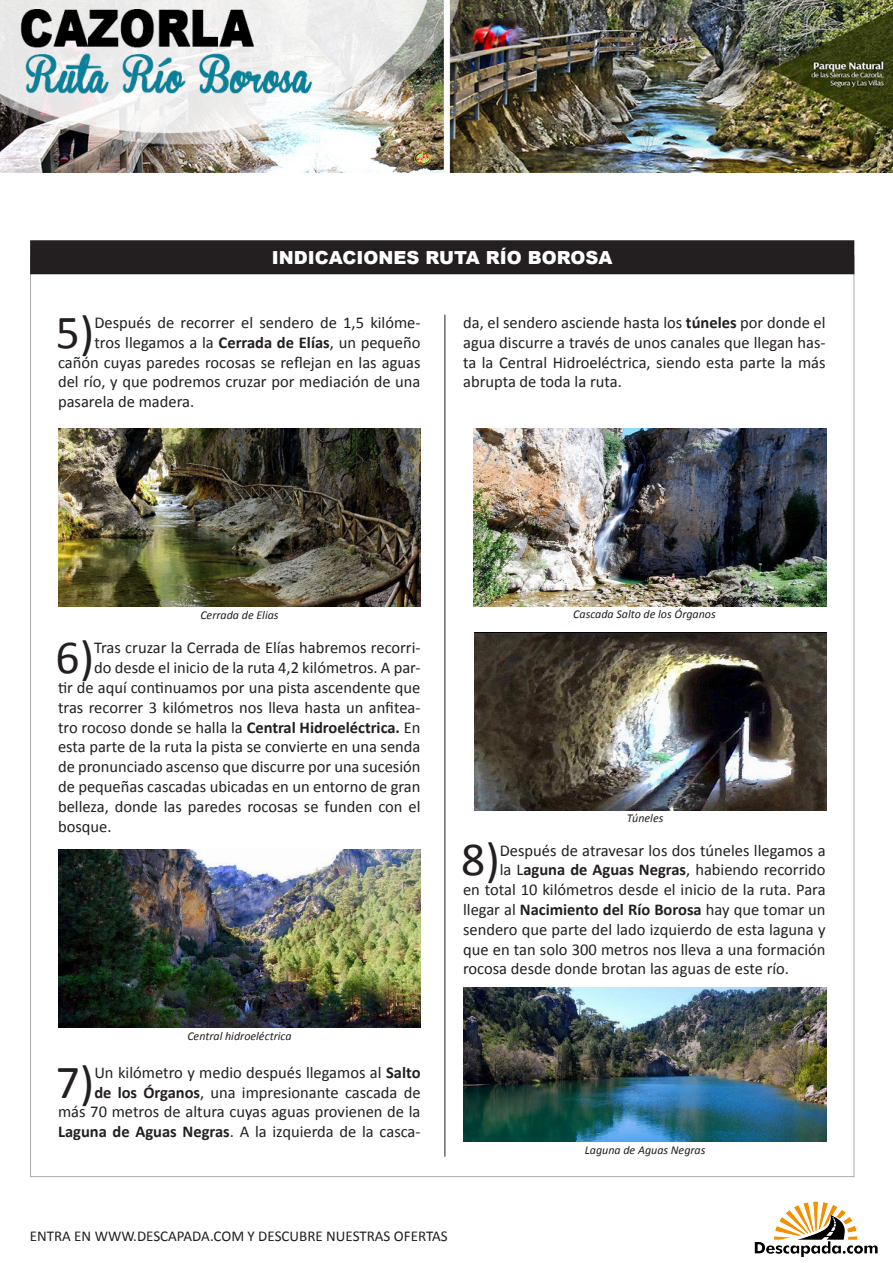
<style>
.page{position:relative;width:893px;height:1263px;background:#fff}
.page>*{position:absolute;margin:0;border:0;box-sizing:border-box;transform-origin:0 0}
.t1{font:47.7px "Calibri";color:#231f20}
.t2{font:900 18px "Arial";color:#fff}
.t3{font:16.5px/19.8px "Calibri";color:#231f20;text-align:right}
.t4{font:700 16.5px "Calibri";color:#231f20}
.t5{font:15px "Calibri";color:#231f20}
.t6{font:italic 12px "Calibri";color:#231f20}
.s1{font-weight:700}
.s2{font-weight:400}
</style>
<div class="page">
<img style="left:741px;top:1170px;width:137px;height:87px">
<img style="left:0;top:0;width:893px;height:174px">
<div style="left:31px;top:241px;width:823px;height:33px;background:#231f20"></div>
<div style="left:30px;top:240px;width:824px;height:34px;border:2px solid #231f20"></div>
<img style="left:58px;top:428px;width:363px;height:179px">
<img style="left:473px;top:428px;width:353px;height:179px">
<img style="left:474px;top:632px;width:353px;height:179px">
<img style="left:464px;top:988px;width:363px;height:153px">
<img style="left:58px;top:849px;width:363px;height:178px">
<hr style="left:445px;top:315px;width:1px;height:842px;background:#231f20">
<p class="t2" style="left:272px;top:244px;width:342px">INDICACIONES RUTA RÍO BOROSA</p>
<p class="t1" style="left:56px;top:302px;width:40px">5)</p>
<p class="t3" style="left:94px;top:313px;width:328px">Después de recorrer el sendero de 1,5 kilóme-</p>
<p class="t3" style="left:94px;top:332px;width:328px">tros llegamos a la <span class="s1">Cerrada de Elías</span>, un pequeño</p>
<p class="t3" style="left:58px;top:352px;width:364px">cañón cuyas paredes rocosas se reflejan en las aguas</p>
<p class="t3" style="left:58px;top:372px;width:364px">del río, y que podremos cruzar por mediación de una</p>
<p class="t3" style="left:58px;top:392px;width:138px">pasarela de madera.</p>
<p class="t3" style="left:463px;top:313px;width:364px;text-align:justify">da, el sendero asciende hasta los <span class="s1">túneles</span> por donde el agua discurre a través de unos canales que llegan has&shy;ta la Central Hidroeléctrica, siendo esta parte la más abrupta de toda la ruta.</p>
<p class="t6" style="left:200px;top:607px;width:80px">Cerrada de Elias</p>
<p class="t6" style="left:573px;top:606px;width:144px">Cascada Salto de los Órganos</p>
<p class="t1" style="left:56px;top:627px;width:40px">6)</p>
<p class="t3" style="left:94px;top:638px;width:328px">Tras cruzar la Cerrada de Elías habremos recorri-</p>
<p class="t3" style="left:94px;top:658px;width:328px">do desde el inicio de la ruta 4,2 kilómetros. A par-</p>
<p class="t3" style="left:58px;top:678px;width:364px">tir de aquí continuamos por una pista ascendente que</p>
<p class="t3" style="left:58px;top:697px;width:364px">tras recorrer 3 kilómetros nos lleva hasta un anfitea-</p>
<p class="t3" style="left:58px;top:717px;width:364px">tro rocoso donde se halla la <span class="s1">Central Hidroeléctrica.</span> En</p>
<p class="t3" style="left:58px;top:737px;width:364px">esta parte de la ruta la pista se convierte en una senda</p>
<p class="t3" style="left:58px;top:757px;width:364px">de pronunciado ascenso que discurre por una sucesión</p>
<p class="t3" style="left:58px;top:777px;width:364px">de pequeñas cascadas ubicadas en un entorno de gran</p>
<p class="t3" style="left:58px;top:796px;width:364px">belleza, donde las paredes rocosas se funden con el</p>
<p class="t3" style="left:58px;top:816px;width:55px">bosque.</p>
<p class="t6" style="left:187px;top:1027px;width:106px">Central hidroeléctrica</p>
<p class="t1" style="left:56px;top:1051px;width:40px">7)</p>
<p class="t3" style="left:58px;top:1062px;width:364px">Un kilómetro y medio después llegamos al <span class="s1">Salto<br>de los Órganos</span>, una impresionante cascada de<br>más 70 metros de altura cuyas aguas provienen de la <span class="s1">Laguna de Aguas Negras</span>. A la izquierda de la casca-</p>
<p class="t6" style="left:627px;top:810px;width:38px">Túneles</p>
<p class="t1" style="left:461px;top:829px;width:40px">8)</p>
<p class="t3" style="left:500px;top:840px;width:327px">Después de atravesar los dos túneles llegamos a</p>
<p class="t3" style="left:500px;top:860px;width:327px">la L<span class="s1">aguna de Aguas Negras</span>, habiendo recorrido</p>
<p class="t3" style="left:463px;top:880px;width:364px">en total 10 kilómetros desde el inicio de la ruta. Para</p>
<p class="t4" style="left:463px;top:899px;width:364px"><span class="s2">llegar al</span> Nacimiento del Río Borosa <span class="s2">hay que tomar un</span></p>
<p class="t3" style="left:463px;top:919px;width:364px">sendero que parte del lado izquierdo de esta laguna y</p>
<p class="t3" style="left:463px;top:939px;width:364px">que en tan solo 300 metros nos lleva a una formación</p>
<p class="t3" style="left:463px;top:959px;width:327px">rocosa desde donde brotan las aguas de este río.</p>
<p class="t6" style="left:585px;top:1142px;width:122px">Laguna de Aguas Negras</p>
<p class="t5" style="left:30px;top:1226px;width:419px">ENTRA EN WWW.DESCAPADA.COM Y DESCUBRE NUESTRAS OFERTAS</p>
</div>
